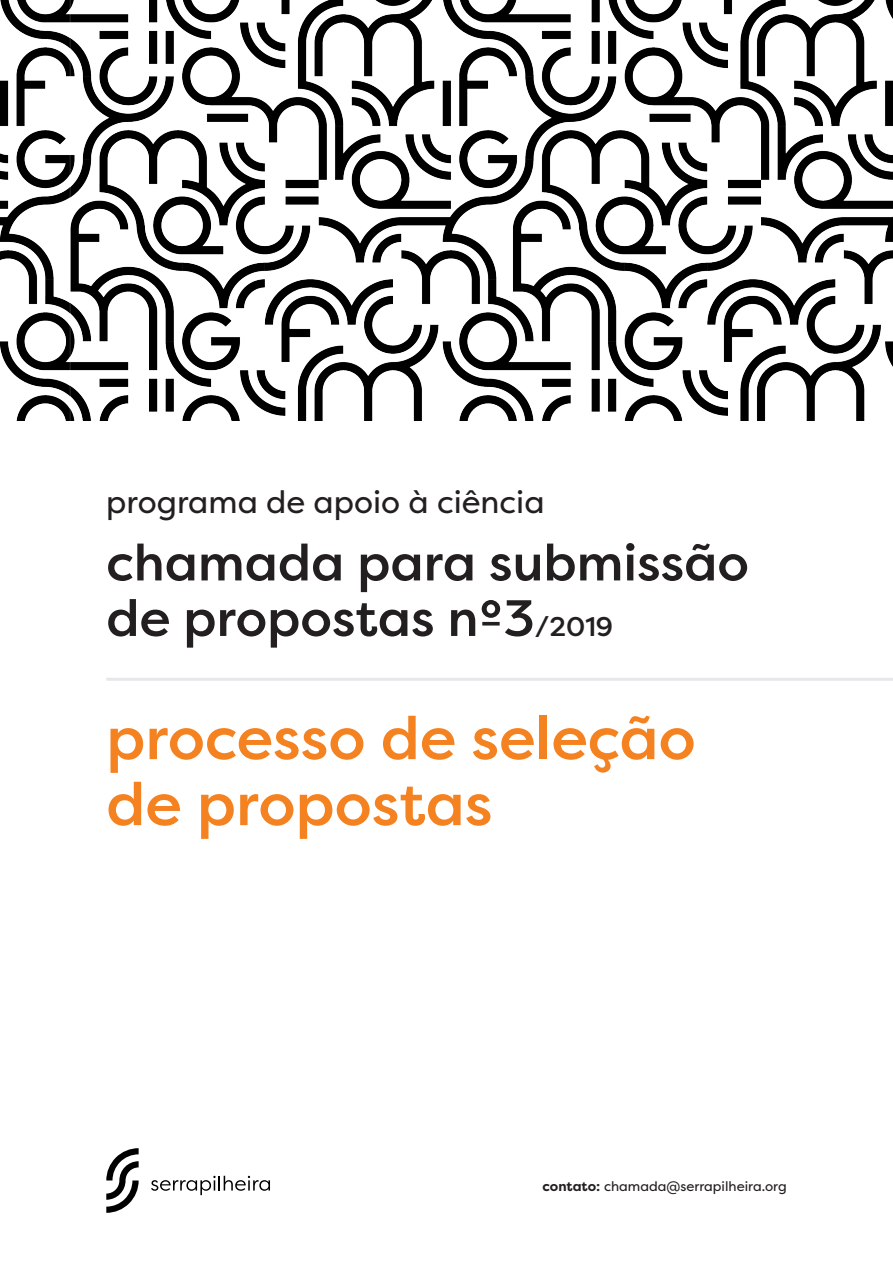
<style>
.page{position:relative;width:893px;height:1263px;background:#fff}
.page>*{position:absolute;margin:0;border:0;box-sizing:border-box;transform-origin:0 0}
.Capa{font:500 60px/66px "Filson Pro";color:#f58220}
.Capa-2{font:500 51px/55.5px "Filson Pro";color:#231f20}
.t1{font:31.5px "Filson Pro";color:#231f20}
.t2{font:13.5px "Filson Pro";color:#231f20}
.s1{font-size:27px}
.s2{font-weight:700}
</style>
<div class="page">
<svg style="left:151px;top:1176px;width:119px;height:19px"></svg>
<svg style="left:106px;top:1148px;width:33px;height:65px"></svg>
<img style="left:0;top:0;width:893px;height:421px">
<hr style="left:106px;top:678px;width:787px;height:3px;background:#e6e7e9">
<p class="t1" style="left:106px;top:480px;width:440px">programa de apoio à ciência</p>
<p class="Capa-2" style="left:106px;top:534px;width:644px">chamada para submissão de propostas nº3<span class="s1">/2019</span></p>
<p class="Capa" style="left:106px;top:704px;width:591px">processo de seleção de propostas</p>
<p class="t2" style="left:543px;top:1177px;width:246px"><span class="s2">contato:</span> chamada@serrapilheira.org</p>
</div>
